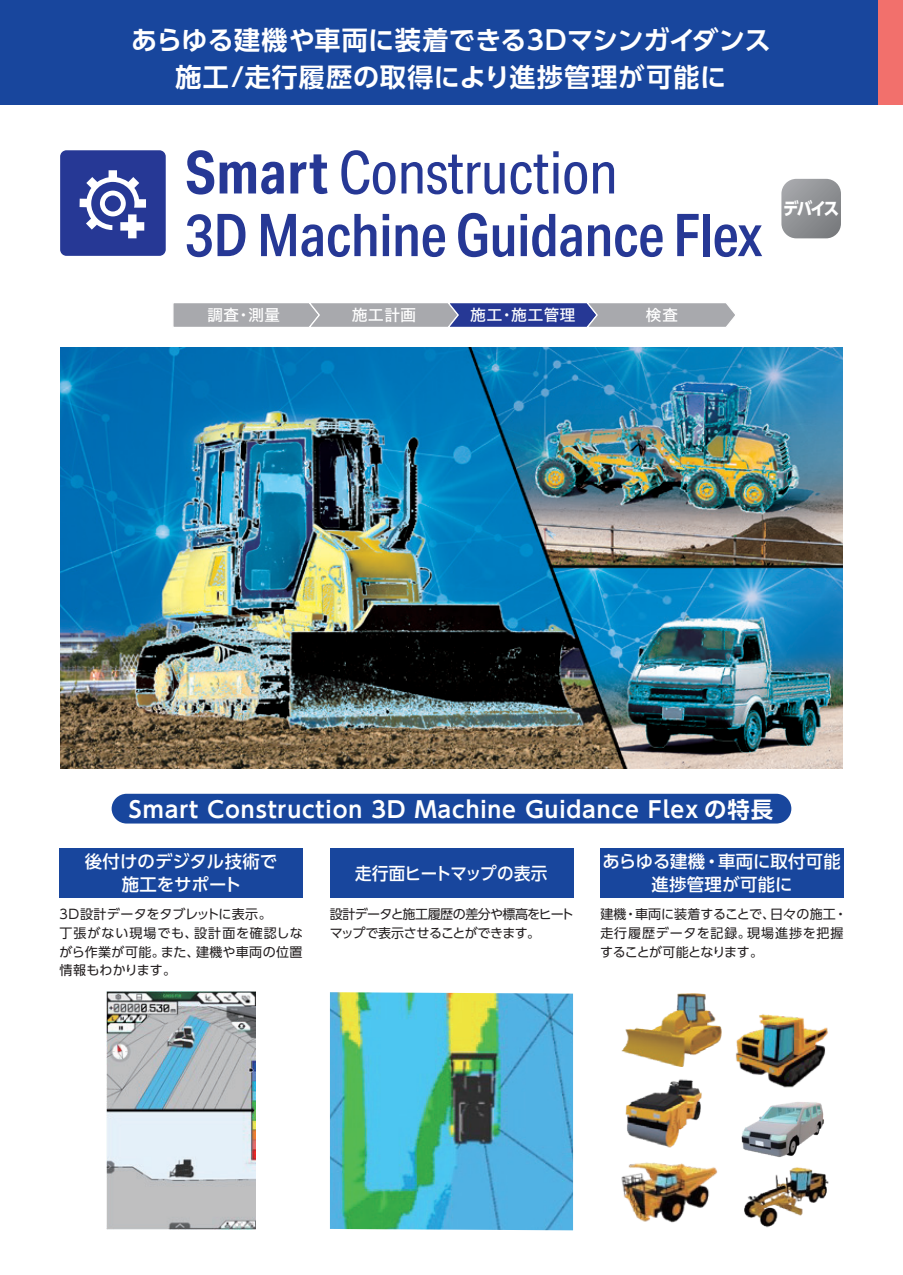
<style>
.page{position:relative;width:903px;height:1275px;background:#fff}
.page>*{position:absolute;margin:0;border:0;box-sizing:border-box;transform-origin:0 0}
.t1{font:700 26.07px/37.3px "UD Shin Go Pro De";letter-spacing:.02em;color:#fff;text-align:center}
.t2{font:700 22.4px "UD Shin Go Pro De";letter-spacing:.04em;color:#fff}
.t3{font:500 17.32px/22.4px "UD Shin Go Pro";letter-spacing:.01em;color:#fff;text-align:center}
.t4{font:500 17.32px "UD Shin Go Pro";letter-spacing:-.03em;color:#fff;scale:.95 1}
.t5{font:700 17.15px "UD Shin Go Pro";color:#fff;scale:.9 1}
.t6{font:16.1px "Hiragino UD Sans Std W5";color:#fff}
.t7{font:15.92px "Hiragino UD Sans Std W5";color:#fff}
.t8{font:12.95px/18.6px "UD Shin Go Pro";letter-spacing:.03em;color:#231f20}
.t9{font:12.95px/18.6px "UD Shin Go Pro";letter-spacing:.02em;color:#231f20}
.t10{font:12.95px/18.6px "UD Shin Go Pro";letter-spacing:-.045em;color:#231f20}
</style>
<div class="page">
<div style="left:0;top:0;width:903px;height:104px;background:#18469d"></div>
<svg style="left:173px;top:303px;width:562px;height:24px;background:#8b91aa"></svg>
<div style="left:112px;top:794px;width:679px;height:29px;background:#18469d;border-radius:15px"></div>
<div style="left:878px;top:0;width:25px;height:104px;background:#f2706c"></div>
<div style="left:60px;top:848px;width:243px;height:50px;background:#18469d"></div>
<div style="left:330px;top:848px;width:243px;height:50px;background:#18469d"></div>
<div style="left:600px;top:848px;width:243px;height:50px;background:#18469d"></div>
<svg style="left:781px;top:179px;width:60px;height:59px;background:#95979a"></svg>
<img style="left:330px;top:992px;width:243px;height:238px">
<img style="left:107px;top:992px;width:148px;height:238px">
<img style="left:60px;top:347px;width:782px;height:422px">
<img style="left:622px;top:993px;width:100px;height:68px">
<img style="left:735px;top:1014px;width:93px;height:73px">
<img style="left:625px;top:1061px;width:77px;height:82px">
<img style="left:621px;top:1143px;width:97px;height:80px">
<img style="left:744px;top:1167px;width:85px;height:61px">
<img style="left:741px;top:1087px;width:83px;height:70px">
<div style="left:60px;top:150px;width:106px;height:106px;background:#263895;border-radius:6px"></div>
<svg style="left:80px;top:170px;width:66px;height:68px"></svg>
<svg style="left:187px;top:214px;width:58px;height:43px"></svg>
<svg style="left:261px;top:214px;width:115px;height:43px"></svg>
<svg style="left:383px;top:214px;width:6px;height:42px"></svg>
<svg style="left:396px;top:224px;width:49px;height:33px"></svg>
<svg style="left:458px;top:213px;width:29px;height:44px"></svg>
<svg style="left:493px;top:225px;width:21px;height:32px"></svg>
<svg style="left:520px;top:214px;width:62px;height:43px"></svg>
<svg style="left:588px;top:224px;width:75px;height:33px"></svg>
<svg style="left:677px;top:214px;width:22px;height:42px"></svg>
<div style="left:703px;top:214px;width:6px;height:42px;background:#263895"></div>
<svg style="left:714px;top:224px;width:48px;height:33px"></svg>
<svg style="left:187px;top:150px;width:27px;height:45px"></svg>
<svg style="left:220px;top:162px;width:64px;height:32px"></svg>
<svg style="left:290px;top:154px;width:37px;height:40px"></svg>
<svg style="left:341px;top:150px;width:54px;height:45px"></svg>
<svg style="left:401px;top:155px;width:104px;height:39px"></svg>
<svg style="left:511px;top:151px;width:76px;height:43px"></svg>
<svg style="left:593px;top:162px;width:21px;height:31px"></svg>
<h1 class="t1" style="left:131px;top:20px;width:641px">あらゆる建機や車両に装着できる3Dマシンガイダンス施工/走行履歴の取得により進捗管理が可能に</h1>
<p class="t6" style="left:207px;top:303px;width:75px">調査・測量</p>
<p class="t6" style="left:352px;top:303px;width:66px">施工計画</p>
<p class="t6" style="left:470px;top:303px;width:107px">施工・施工管理</p>
<p class="t7" style="left:646px;top:303px;width:34px">検査</p>
<h3 class="t5" style="left:783px;top:195px;width:64px">デバイス</h3>
<h2 class="t2" style="left:129px;top:791px;width:646px">Smart Construction 3D Machine Guidance Flex の特長</h2>
<h3 class="t3" style="left:85px;top:850px;width:194px">後付けのデジタル技術で施工をサポート</h3>
<h3 class="t4" style="left:355px;top:859px;width:204px">走行面ヒートマップの表示</h3>
<h3 class="t3" style="left:602px;top:850px;width:240px">あらゆる建機・車両に取付可能進捗管理が可能に</h3>
<p class="t8" style="left:57px;top:905px;width:247px">３D設計データをタブレットに表示。<br>丁張がない現場でも、設計面を確認しながら作業が可能。また、建機や車両の位置情報もわかります。</p>
<p class="t10" style="left:330px;top:905px;width:246px">設計データと施工履歴の差分や標高をヒートマップで表示させることができます。</p>
<p class="t9" style="left:600px;top:905px;width:248px">建機・車両に装着することで、日々の施工・走行履歴データを記録。現場進捗を把握することが可能となります。</p>
</div>
